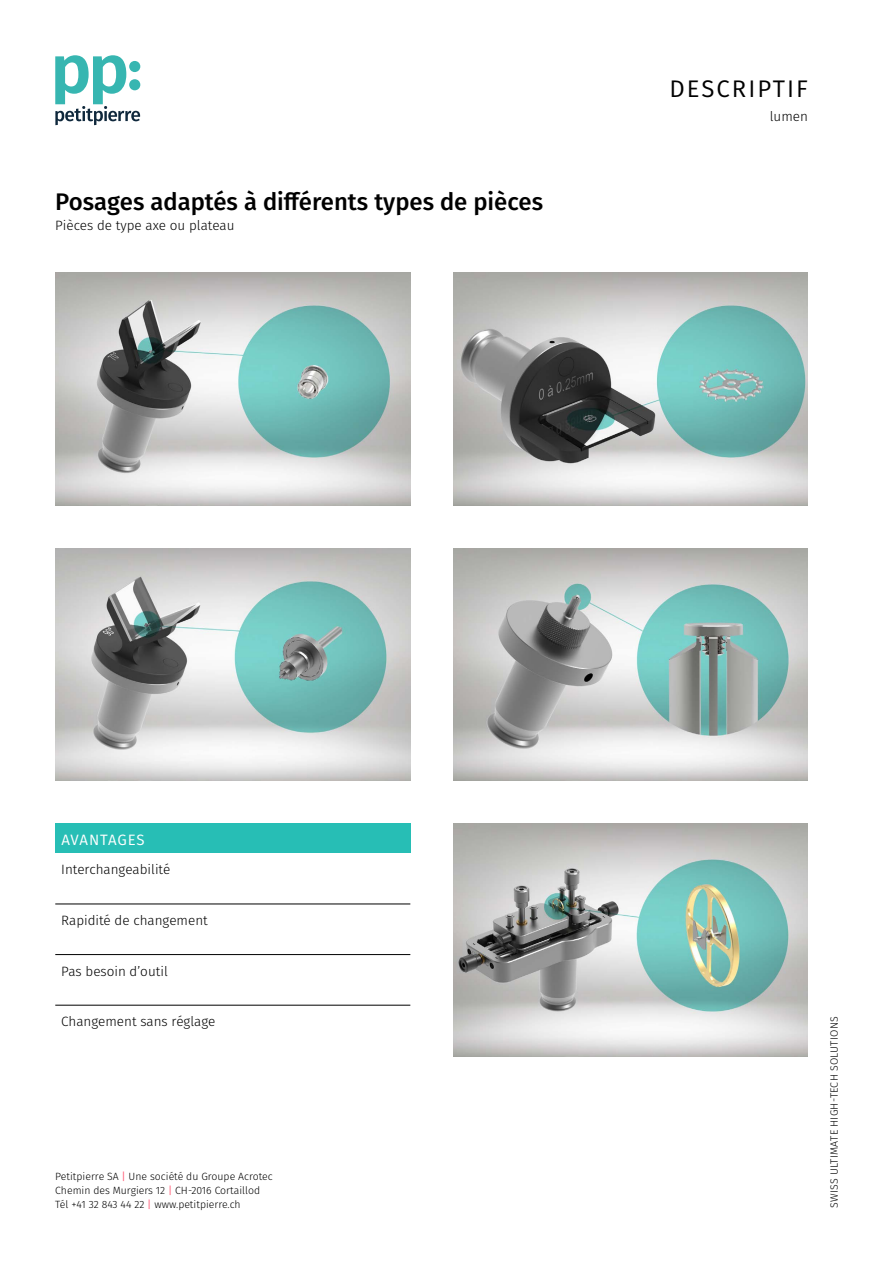
<style>
.page{position:relative;width:893px;height:1263px;background:#fff}
.page>*{position:absolute;margin:0;border:0;box-sizing:border-box;transform-origin:0 0}
.t1{font:500 24px "Fira Sans";color:#000}
.t2{font:24px "Fira Sans";letter-spacing:.085em;color:#000}
.t3{font:15px "Fira Sans";letter-spacing:.05em;color:#fff}
.t4{font:300 13.5px "Fira Sans";color:#000}
.t5{font:300 10.65px "Fira Sans";letter-spacing:.02em;color:#000}
.t6{font:300 10.5px/13.6px "Fira Sans";color:#000}
.s1{font-weight:400;color:#ff5772}
</style>
<div class="page">
<svg style="left:55px;top:55px;width:85px;height:70px"></svg>
<img style="left:55px;top:273px;width:355px;height:232px">
<img style="left:453px;top:273px;width:355px;height:232px">
<img style="left:55px;top:548px;width:355px;height:233px">
<img style="left:453px;top:548px;width:355px;height:233px">
<img style="left:453px;top:823px;width:355px;height:233px">
<div style="left:55px;top:823px;width:355px;height:30px;background:#27beb5"></div>
<hr style="left:55px;top:903px;width:355px;height:1px;background:#000">
<hr style="left:55px;top:954px;width:355px;height:1px;background:#000">
<hr style="left:55px;top:1005px;width:355px;height:1px;background:#000">
<h1 class="t1" style="left:55px;top:182px;width:489px">Posages adaptés à différents types de pièces</h1>
<p class="t4" style="left:55px;top:216px;width:181px">Pièces de type axe ou plateau</p>
<h1 class="t2" style="left:669px;top:70px;width:140px">DESCRIPTIF</h1>
<p class="t4" style="left:770px;top:107px;width:40px">lumen</p>
<h2 class="t3" style="left:61px;top:829px;width:85px">AVANTAGES</h2>
<p class="t4" style="left:61px;top:860px;width:111px">Interchangeabilité</p>
<p class="t4" style="left:61px;top:911px;width:148px">Rapidité de changement</p>
<p class="t4" style="left:61px;top:961px;width:108px">Pas besoin d’outil</p>
<p class="t4" style="left:61px;top:1012px;width:156px">Changement sans réglage</p>
<p class="t6" style="left:55px;top:1170px;width:219px">Petitpierre SA <span class="s1">|</span> Une société du Groupe Acrotec<br>Chemin des Murgiers 12 <span class="s1">|</span> CH-2016 Cortaillod<br>Tél +41 32 843 44 22 <span class="s1">|</span> www.petitpierre.ch</p>
<p class="t5" style="left:826px;top:1208px;width:193px;rotate:-90deg">SWISS ULTIMATE HIGH-TECH SOLUTIONS</p>
</div>
